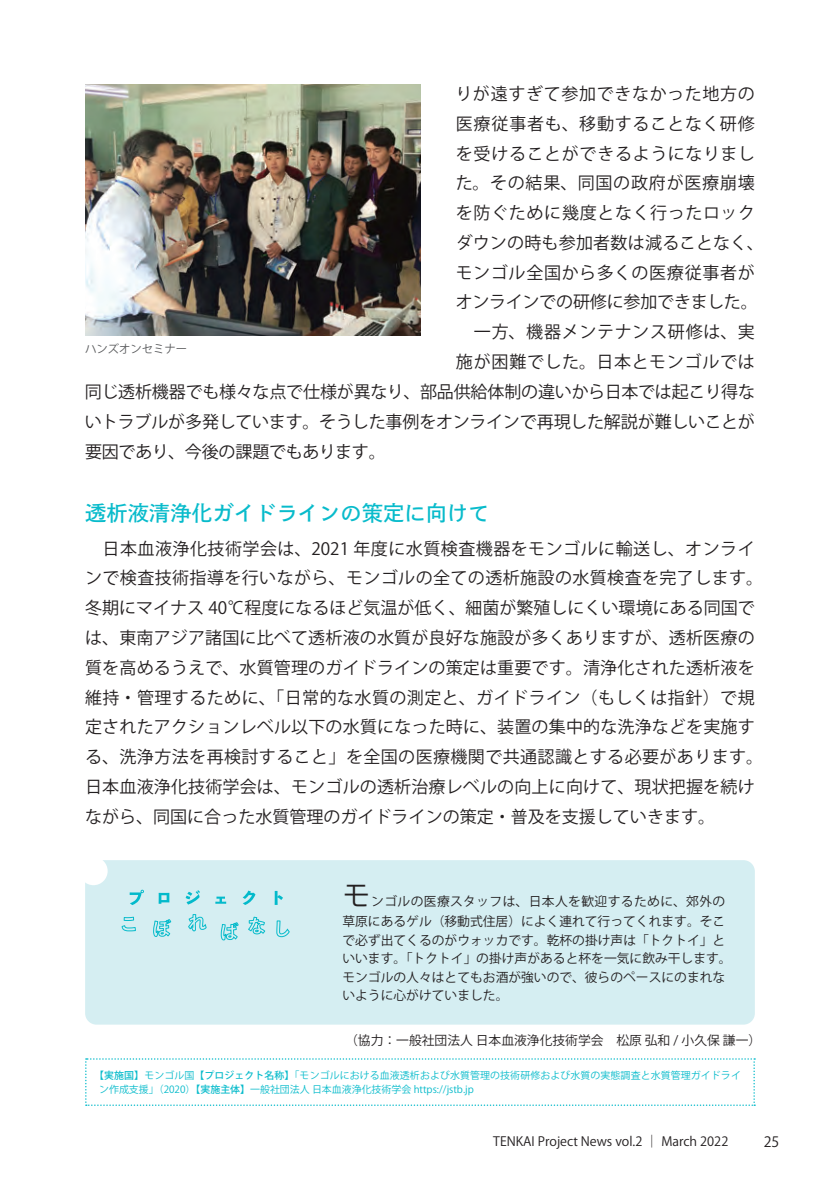
<style>
.page{position:relative;width:840px;height:1191px;background:#fff}
.page>*{position:absolute;margin:0;border:0;box-sizing:border-box;transform-origin:0 0}
.t1{font:21.2px "Toppan Bunkyu Gothic Pr 6 N DB";color:#08bbcb}
.t2{font:17px/29.8px "Koz Go Pr 6 N";letter-spacing:.01em;color:#231f20}
.t3{font:17px "Koz Go Pr 6 N";letter-spacing:-.015em;color:#231f20}
.t4{font:17px "Koz Go Pr 6 N";letter-spacing:.04em;color:#231f20}
.t5{font:17px "Koz Go Pr 6 N";letter-spacing:.035em;color:#231f20}
.t6{font:17px "Koz Go Pr 6 N";letter-spacing:.045em;color:#231f20}
.t7{font:14.2px "Koz Go Pr 6 N";color:#231f20}
.t8{font:12.8px/18.4px "Koz Go Pr 6 N";color:#231f20}
.t9{font:11.4px "Koz Go Pr 6 N";color:#57585a}
.t10{font:10px/14.2px "Koz Go Pr 6 N";letter-spacing:.01em;color:#08bbcb}
.s1{font-size:28.4px}
.s2{font-weight:500}
</style>
<div class="page">
<svg style="left:85px;top:1058px;width:669px;height:48px"></svg>
<img style="left:85px;top:84px;width:335px;height:251px">
<div style="left:85px;top:860px;width:669px;height:164px;background:#d5eef2;border-radius:11px"></div>
<svg style="left:130px;top:889px;width:153px;height:16px"></svg>
<svg style="left:121px;top:916px;width:15px;height:15px"></svg>
<svg style="left:153px;top:919px;width:18px;height:18px"></svg>
<svg style="left:188px;top:914px;width:19px;height:17px"></svg>
<svg style="left:220px;top:922px;width:18px;height:18px"></svg>
<svg style="left:248px;top:916px;width:17px;height:18px"></svg>
<svg style="left:276px;top:920px;width:14px;height:17px"></svg>
<div style="left:79px;top:857px;width:29px;height:28px;background:#fff;border-radius:50%"></div>
<p class="t4" style="left:455px;top:84px;width:301px">りが遠すぎて参加できなかった地方の</p>
<p class="t4" style="left:455px;top:114px;width:300px">医療従事者も、移動することなく研修</p>
<p class="t5" style="left:455px;top:144px;width:300px">を受けることができるようになりまし</p>
<p class="t6" style="left:455px;top:173px;width:300px">た。その結果、同国の政府が医療崩壊</p>
<p class="t5" style="left:455px;top:203px;width:300px">を防ぐために幾度となく行ったロック</p>
<p class="t2" style="left:455px;top:228px;width:309px">ダウンの時も参加者数は減ることなく、</p>
<p class="t4" style="left:455px;top:263px;width:300px">モンゴル全国から多くの医療従事者が</p>
<p class="t3" style="left:455px;top:293px;width:303px">オンラインでの研修に参加できました。</p>
<p class="t6" style="left:455px;top:322px;width:300px">　一方、機器メンテナンス研修は、実</p>
<p class="t4" style="left:455px;top:352px;width:300px">施が困難でした。日本とモンゴルでは</p>
<p class="t3" style="left:85px;top:382px;width:671px">同じ透析機器でも様々な点で仕様が異なり、部品供給体制の違いから日本では起こり得な</p>
<p class="t3" style="left:85px;top:412px;width:671px">いトラブルが多発しています。そうした事例をオンラインで再現した解説が難しいことが</p>
<p class="t3" style="left:85px;top:442px;width:302px">要因であり、今後の課題でもあります。</p>
<p class="t9" style="left:85px;top:342px;width:104px">ハンズオンセミナー</p>
<p class="t1" style="left:85px;top:501px;width:405px">透析液清浄化ガイドラインの策定に向けて</p>
<p class="t2" style="left:85px;top:534px;width:679px">　日本血液浄化技術学会は、2021 年度に水質検査機器をモンゴルに輸送し、オンラインで検査技術指導を行いながら、モンゴルの全ての透析施設の水質検査を完了します。冬期にマイナス 40℃程度になるほど気温が低く、細菌が繁殖しにくい環境にある同国では、東南アジア諸国に比べて透析液の水質が良好な施設が多くありますが、透析医療の質を高めるうえで、水質管理のガイドラインの策定は重要です。清浄化された透析液を維持・管理するために、「日常的な水質の測定と、ガイドライン（もしくは指針）で規定されたアクションレベル以下の水質になった時に、装置の集中的な洗浄などを実施する、洗浄方法を再検討すること」を全国の医療機関で共通認識とする必要があります。日本血液浄化技術学会は、モンゴルの透析治療レベルの向上に向けて、現状把握を続けながら、同国に合った水質管理のガイドラインの策定・普及を支援していきます。</p>
<p class="t8" style="left:342px;top:891px;width:384px;line-height:20.6px"><span class="s1">モ</span>ンゴルの医療スタッフは、日本人を歓迎するために、郊外の草原にあるゲル（移動式住居）によく連れて行ってくれます。そこ</p>
<p class="t8" style="left:342px;top:931px;width:390px">で必ず出てくるのがウォッカです。乾杯の掛け声は「トクトイ」といいます。「トクトイ」の掛け声があると杯を一気に飲み干します。モンゴルの人々はとてもお酒が強いので、彼らのペースにのまれないように心がけていました。</p>
<p class="t8" style="left:345px;top:1031px;width:417px">（協力：一般社団法人 日本血液浄化技術学会　松原 弘和 / 小久保 謙一）</p>
<p class="t10" style="left:99px;top:1068px;width:643px;text-indent:-5px"><span class="s2">【実施国】</span>モンゴル国<span class="s2">【プロジェクト名称】</span>「モンゴルにおける血液透析および水質管理の技術研修および水質の実態調査と水質管理ガイドライン作成支援」（2020）<span class="s2">【実施主体】</span>一般社団法人 日本血液浄化技術学会 https://jstb.jp</p>
<p class="t8" style="left:493px;top:1131px;width:236px">TENKAI Project News vol.2 ｜ March 2022</p>
<p class="t7" style="left:763px;top:1133px;width:17px">25</p>
</div>
